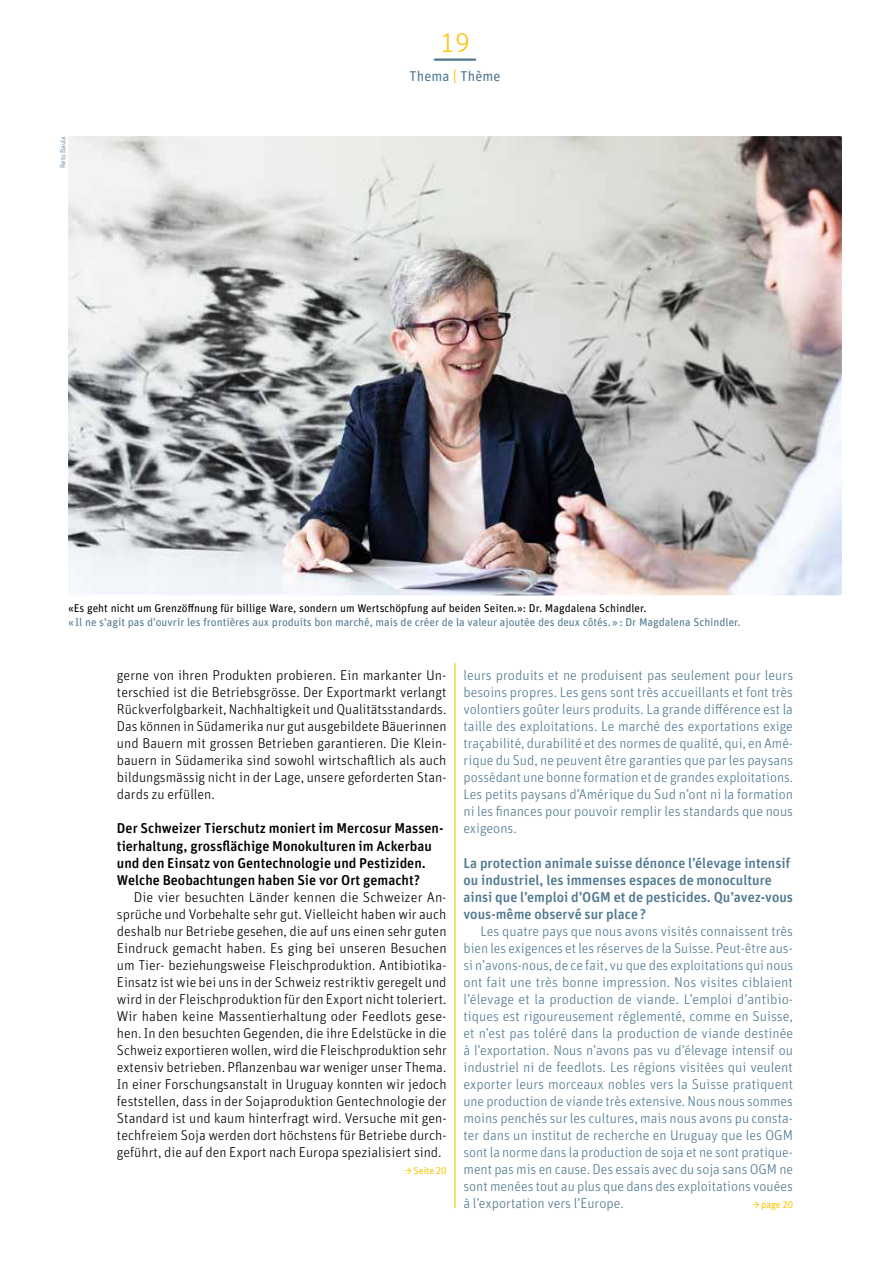
<style>
.page{position:relative;width:893px;height:1263px;background:#fff}
.page>*{position:absolute;margin:0;border:0;box-sizing:border-box;transform-origin:0 0}
.t1{font:300 27px "Unit Rounded Pro";color:#fdc300}
.t2{font:300 14.25px/17px "Unit Rounded Pro";color:#507890;text-align:justify}
.t3{font:300 14.25px/17px "Unit Rounded Pro";color:#000;text-align:justify}
.t4{font:500 14.25px/17px "Unit Rounded Pro";color:#000}
.t5{font:500 14.25px/17px "Unit Rounded Pro";color:#507890}
.t6{font:14.25px "Unit Rounded Pro";letter-spacing:.005em;color:#507890}
.t7{font:11.25px "Unit Rounded Pro";color:#507890}
.t8{font:11.25px "Unit Rounded Pro";color:#000}
.t9{font:9.75px "Unit Rounded Pro";letter-spacing:-.01em;color:#fdc300}
.t10{font:300 7.5px "Unit Rounded Pro";color:#507890}
.s1{font-size:15.75px;color:#fdc300}
</style>
<div class="page">
<hr style="left:435px;top:58px;width:40px;height:3px;background:#507890">
<hr style="left:454px;top:663px;width:2px;height:545px;background:#fdc300">
<img style="left:68px;top:136px;width:774px;height:459px">
<h1 class="t1" style="left:440px;top:26px;width:31px">19</h1>
<p class="t10" style="left:58px;top:168px;width:34px;rotate:-90deg">Reto Baula</p>
<p class="t6" style="left:410px;top:66px;width:92px">Thema <span class="s1">|</span> Thème</p>
<p class="t8" style="left:68px;top:601px;width:580px">«Es geht nicht um Grenzöffnung für billige Ware, sondern um Wertschöpfung auf beiden Seiten.»: Dr. Magdalena Schindler.</p>
<p class="t7" style="left:68px;top:614px;width:674px">«Il ne s’agit pas d’ouvrir les frontières aux produits bon marché, mais de créer de la valeur ajoutée des deux côtés.»: Dr Magdalena Schindler.</p>
<p class="t3" style="left:117px;top:667px;width:331px">gerne von ihren Produkten probieren. Ein markanter Un&shy;terschied ist die Betriebsgrösse. Der Exportmarkt verlangt Rückverfolgbarkeit, Nachhaltigkeit und Qualitätsstandards.<br>Das können in Südamerika nur gut ausgebildete Bäuerinnen und Bauern mit grossen Betrieben garantieren. Die Klein&shy;bauern in Südamerika sind sowohl wirtschaftlich als auch bildungsmässig nicht in der Lage, unsere geforderten Stan&shy;dards zu erfüllen.</p>
<p class="t4" style="left:117px;top:819px;width:328px">Der Schweizer Tierschutz moniert im Mercosur Massen&shy;tierhaltung, grossflächige Monokulturen im Ackerbau und den Einsatz von Gentechnologie und Pestiziden.<br>Welche Beobachtungen haben Sie vor Ort gemacht?</p>
<p class="t3" style="left:117px;top:888px;width:331px;text-indent:17px">Die vier besuchten Länder kennen die Schweizer An&shy;sprüche und Vorbehalte sehr gut. Vielleicht haben wir auch deshalb nur Betriebe gesehen, die auf uns einen sehr guten Eindruck gemacht haben. Es ging bei unseren Besuchen um Tier- beziehungsweise Fleischproduktion. Antibiotika-Einsatz ist wie bei uns in der Schweiz restriktiv geregelt und wird in der Fleischproduktion für den Export nicht toleriert.<br>Wir haben keine Massentierhaltung oder Feedlots gese&shy;hen. In den besuchten Gegenden, die ihre Edelstücke in die Schweiz exportieren wollen, wird die Fleischproduktion sehr extensiv betrieben. Pflanzenbau war weniger unser Thema.<br>In einer Forschungsanstalt in Uruguay konnten wir jedoch feststellen, dass in der Sojaproduktion Gentechnologie der Standard ist und kaum hinterfragt wird. Versuche mit gen&shy;techfreiem Soja werden dort höchstens für Betriebe durch&shy;geführt, die auf den Export nach Europa spezialisiert sind.</p>
<p class="t9" style="left:405px;top:1163px;width:43px">→ Seite 20</p>
<p class="t2" style="left:463px;top:667px;width:331px">leurs produits et ne produisent pas seulement pour leurs besoins propres. Les gens sont très accueillants et font très volontiers goûter leurs produits. La grande différence est la taille des exploitations. Le marché des exportations exige traçabilité, durabilité et des normes de qualité, qui, en Amé&shy;rique du Sud, ne peuvent être garanties que par les paysans possédant une bonne formation et de grandes exploitations.<br>Les petits paysans d’Amérique du Sud n’ont ni la formation ni les finances pour pouvoir remplir les standards que nous exigeons.</p>
<p class="t5" style="left:463px;top:853px;width:331px">La protection animale suisse dénonce l’élevage intensif ou industriel, les immenses espaces de monoculture ainsi que l’emploi d’OGM et de pesticides. Qu’avez-vous vous-même observé sur place?</p>
<p class="t2" style="left:463px;top:922px;width:331px;text-indent:17px">Les quatre pays que nous avons visités connaissent très bien les exigences et les réserves de la Suisse. Peut-être aus&shy;si n’avons-nous, de ce fait, vu que des exploitations qui nous ont fait une très bonne impression. Nos visites ciblaient l’élevage et la production de viande. L’emploi d’antibio&shy;tiques est rigoureusement réglementé, comme en Suisse, et n’est pas toléré dans la production de viande destinée à l’exportation. Nous n’avons pas vu d’élevage intensif ou industriel ni de feedlots. Les régions visitées qui veulent exporter leurs morceaux nobles vers la Suisse pratiquent une production de viande très extensive. Nous nous sommes moins penchés sur les cultures, mais nous avons pu consta&shy;ter dans un institut de recherche en Uruguay que les OGM sont la norme dans la production de soja et ne sont pratique&shy;ment pas mis en cause. Des essais avec du soja sans OGM ne sont menées tout au plus que dans des exploitations vouées à l’exportation vers l’Europe.</p>
<p class="t9" style="left:752px;top:1197px;width:42px">→ page 20</p>
</div>
